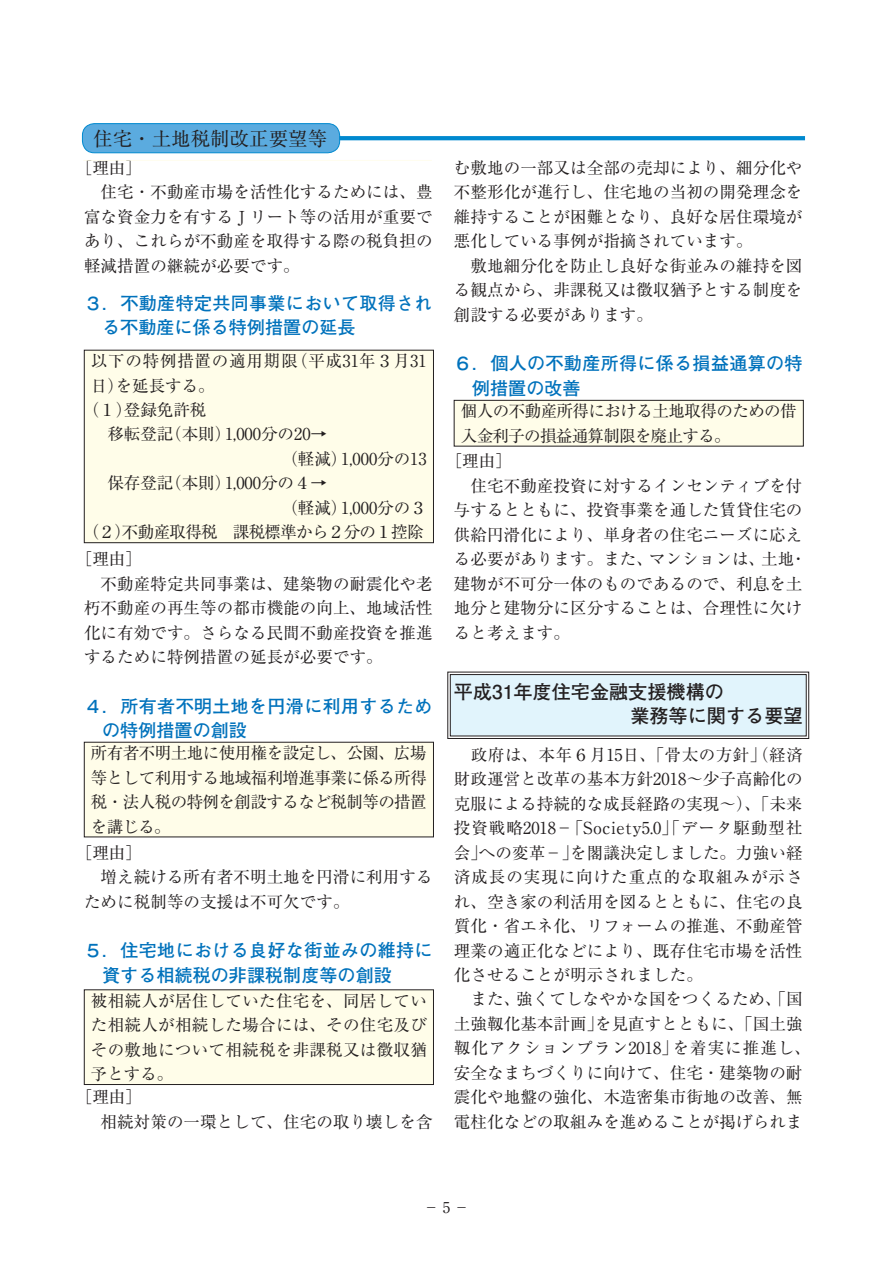
<style>
.page{position:relative;width:893px;height:1263px;background:#fff}
.page>*{position:absolute;margin:0;border:0;box-sizing:border-box;transform-origin:0 0}
.t1{font:19.5px "Ryumin Pro";color:#231f20}
.t2{font:700 19.2px/24px "Futo Go B101 Pro";color:#231f20}
.t3{font:700 18px/24.5px "Futo Go B101 Pro";letter-spacing:.02em;color:#0072bc}
.t4{font:16.5px/24.5px "Ryumin Pro";letter-spacing:.005em;color:#231f20}
.t5{font:16.5px/24.5px "Ryumin Pro";letter-spacing:-.03em;color:#231f20}
.t6{font:16.5px "Ryumin Pro";letter-spacing:.045em;color:#231f20}
.t7{font:16.5px "Ryumin Pro";letter-spacing:-.04em;color:#231f20}
.t8{font:15px "Ryumin Pro";color:#231f20}
</style>
<div class="page">
<svg style="left:340px;top:136px;width:465px;height:4px;background:#048acf"></svg>
<hr style="left:83px;top:159px;width:349px;height:2px;background:#fffde9">
<hr style="left:82px;top:158px;width:351px;height:2px;background:#fff">
<div style="left:82px;top:124px;width:258px;height:29px;background:#5babdf;border-radius:12px"></div>
<div style="left:82px;top:123px;width:258px;height:30px;border:1px solid #0089cf;border-radius:12px"></div>
<div style="left:84px;top:350px;width:349px;height:193px;background:#fffde9"></div>
<div style="left:84px;top:350px;width:350px;height:193px;border:1px solid #231f20"></div>
<div style="left:84px;top:742px;width:349px;height:95px;background:#fffde9"></div>
<div style="left:454px;top:400px;width:349px;height:46px;background:#fffde9"></div>
<div style="left:454px;top:400px;width:350px;height:46px;border:1px solid #231f20"></div>
<div style="left:84px;top:990px;width:349px;height:94px;background:#fffde9"></div>
<div style="left:84px;top:989px;width:350px;height:96px;border:1px solid #231f20"></div>
<svg style="left:447px;top:671px;width:362px;height:68px;background:#daeaf1"></svg>
<div style="left:450px;top:674px;width:356px;height:62px;border:1px solid #231f20"></div>
<p class="t1" style="left:93px;top:123px;width:235px">住宅・土地税制改正要望等</p>
<p class="t4" style="left:84px;top:154px;width:350px;text-indent:-8px">［理由］<br>　住宅・不動産市場を活性化するためには、豊富な資金力を有するＪリート等の活用が重要であり、これらが不動産を取得する際の税負担の軽減措置の継続が必要です。</p>
<p class="t3" style="left:84px;top:288px;width:350px">３．不動産特定共同事業において取得され　る不動産に係る特例措置の延長</p>
<p class="t6" style="left:91px;top:348px;width:337px">以下の特例措置の適用期限（平成31年３月31</p>
<p class="t4" style="left:91px;top:372px;width:125px">日）を延長する。</p>
<p class="t4" style="left:83px;top:396px;width:125px">（１）登録免許税</p>
<p class="t4" style="left:91px;top:421px;width:238px">　移転登記（本則）1,000分の20→</p>
<p class="t4" style="left:281px;top:445px;width:147px">（軽減）1,000分の13</p>
<p class="t4" style="left:91px;top:470px;width:238px">　保存登記（本則）1,000分の４→</p>
<p class="t4" style="left:281px;top:494px;width:147px">（軽減）1,000分の３</p>
<p class="t7" style="left:83px;top:519px;width:342px">（２）不動産取得税　課税標準から２分の１控除</p>
<p class="t4" style="left:84px;top:546px;width:350px;text-indent:-8px">［理由］<br>　不動産特定共同事業は、建築物の耐震化や老朽不動産の再生等の都市機能の向上、地域活性化に有効です。さらなる民間不動産投資を推進するために特例措置の延長が必要です。</p>
<p class="t3" style="left:84px;top:691px;width:350px">４．所有者不明土地を円滑に利用するため　の特例措置の創設</p>
<p class="t4" style="left:91px;top:740px;width:337px;text-align:justify">所有者不明土地に使用権を設定し、公園、広場等として利用する地域福利増進事業に係る所得税・法人税の特例を創設するなど税制等の措置を講じる。</p>
<p class="t4" style="left:84px;top:839px;width:350px;text-indent:-8px">［理由］<br>　増え続ける所有者不明土地を円滑に利用するために税制等の支援は不可欠です。</p>
<p class="t3" style="left:84px;top:936px;width:350px">５．住宅地における良好な街並みの維持に　資する相続税の非課税制度等の創設</p>
<p class="t4" style="left:91px;top:987px;width:337px;text-align:justify">被相続人が居住していた住宅を、同居していた相続人が相続した場合には、その住宅及びその敷地について相続税を非課税又は徴収猶予とする。</p>
<p class="t4" style="left:84px;top:1084px;width:350px;text-indent:-8px">［理由］<br>　相続対策の一環として、住宅の取り壊しを含</p>
<p class="t4" style="left:454px;top:154px;width:350px">む敷地の一部又は全部の売却により、細分化や不整形化が進行し、住宅地の当初の開発理念を維持することが困難となり、良好な居住環境が悪化している事例が指摘されています。<br>　敷地細分化を防止し良好な街並みの維持を図る観点から、非課税又は徴収猶予とする制度を創設する必要があります。</p>
<p class="t3" style="left:454px;top:349px;width:350px">６．個人の不動産所得に係る損益通算の特　例措置の改善</p>
<p class="t5" style="left:461px;top:398px;width:337px">個人の不動産所得における土地取得のための借入金利子の損益通算制限を廃止する。</p>
<p class="t4" style="left:454px;top:448px;width:354px;text-indent:-8px">［理由］<br>　住宅不動産投資に対するインセンティブを付与するとともに、投資事業を通した賃貸住宅の供給円滑化により、単身者の住宅ニーズに応える必要があります。また、マンションは、土地・建物が不可分一体のものであるので、利息を土地分と建物分に区分することは、合理性に欠けると考えます。</p>
<p class="t2" style="left:630px;top:677px;width:174px;text-indent:-176px">平成31年度住宅金融支援機構の<br>業務等に関する要望</p>
<p class="t4" style="left:454px;top:741px;width:350px;text-align:justify;text-indent:17px">政府は、本年６月15日、「骨太の方針」（経済財政運営と改革の基本方針2018～少子高齢化の克服による持続的な成長経路の実現～）、「未来投資戦略2018－「Society5.0」「データ駆動型社会」への変革－」を閣議決定しました。力強い経済成長の実現に向けた重点的な取組みが示され、空き家の利活用を図るとともに、住宅の良質化・省エネ化、リフォームの推進、不動産管理業の適正化などにより、既存住宅市場を活性化させることが明示されました。</p>
<p class="t4" style="left:454px;top:986px;width:358px;text-align:center">また、強くてしなやかな国をつくるため、「国<br>土強靱化基本計画」を見直すとともに、「国土強靱化アクションプラン2018」を着実に推進し、安全なまちづくりに向けて、住宅・建築物の耐震化や地盤の強化、木造密集市街地の改善、無電柱化などの取組みを進めることが掲げられま</p>
<p class="t8" style="left:424px;top:1196px;width:46px">−5−</p>
</div>
